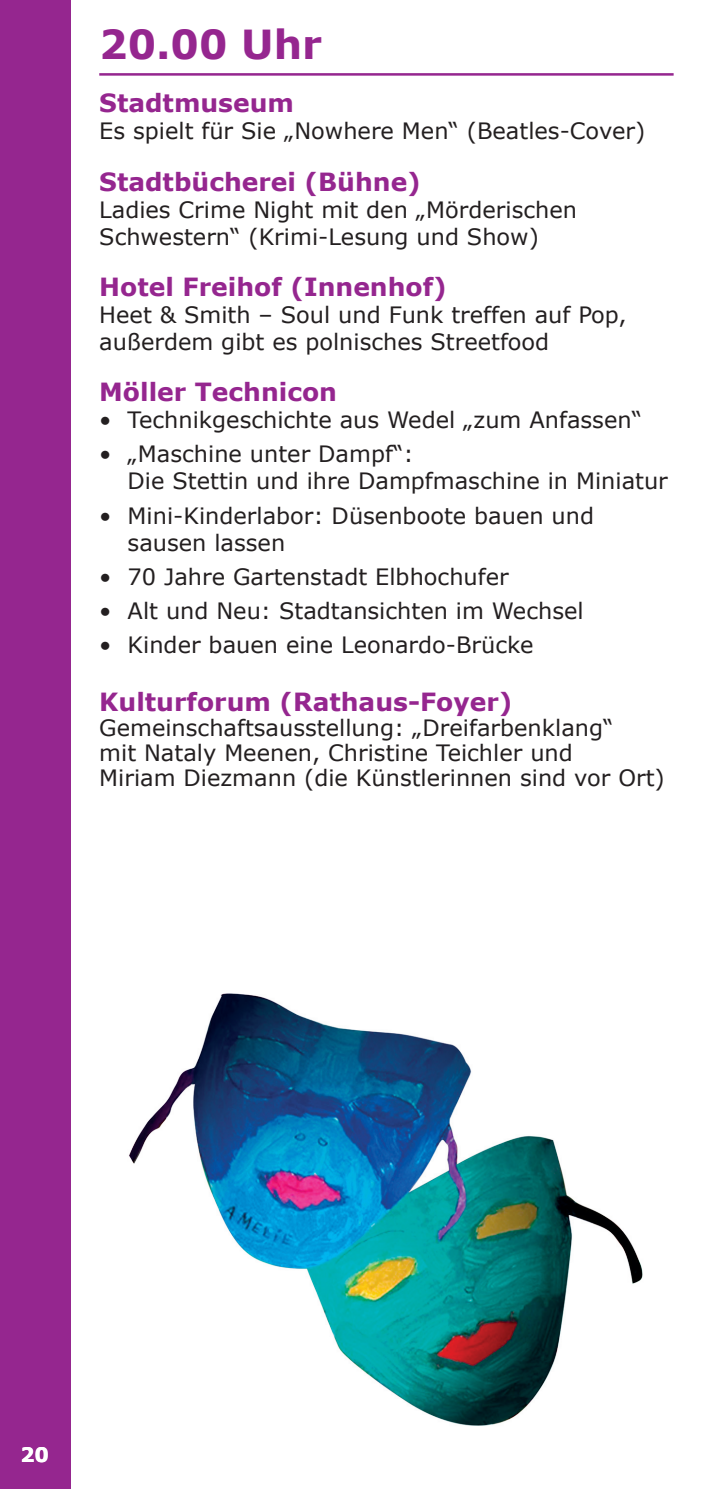
<style>
.page{position:relative;width:702px;height:1489px;background:#fff}
.page>*{position:absolute;margin:0;border:0;box-sizing:border-box;transform-origin:0 0}
.t1{font:700 40px "Verdana";color:#95268f}
.t2{font:700 25px "Verdana";color:#95268f}
.t3{font:22.5px/27px "Verdana";color:#231f20}
.t4{font:700 20px "Verdana";color:#fff}
</style>
<div class="page">
<div style="left:0;top:0;width:71px;height:1488px;background:#95268f"></div>
<hr style="left:99px;top:73px;width:574px;height:3px;background:#95268f">
<img style="left:129px;top:993px;width:514px;height:433px">
<h1 class="t1" style="left:99px;top:18px;width:224px">20.00 Uhr</h1>
<p class="t2" style="left:99px;top:87px;width:196px">Stadtmuseum</p>
<p class="t3" style="left:99px;top:118px;width:547px">Es spielt für Sie „Nowhere Men“ (Beatles-Cover)</p>
<p class="t2" style="left:99px;top:165px;width:323px">Stadtbücherei (Bühne)</p>
<p class="t3" style="left:99px;top:196px;width:479px">Ladies Crime Night mit den „Mörderischen<br>Schwestern“ (Krimi-Lesung und Show)</p>
<p class="t2" style="left:99px;top:270px;width:349px">Hotel Freihof (Innenhof)</p>
<p class="t3" style="left:99px;top:301px;width:529px">Heet &amp; Smith – Soul und Funk treffen auf Pop, außerdem gibt es polnisches Streetfood</p>
<p class="t2" style="left:99px;top:376px;width:239px">Möller Technicon</p>
<p class="t3" style="left:99px;top:407px;width:544px">• Technikgeschichte aus Wedel „zum Anfassen“</p>
<p class="t3" style="left:128px;top:441px;width:541px;text-indent:-28px">• „Maschine unter Dampf“:<br>Die Stettin und ihre Dampfmaschine in Miniatur</p>
<p class="t3" style="left:128px;top:502px;width:468px;text-indent:-28px">• Mini-Kinderlabor: Düsenboote bauen und sausen lassen</p>
<p class="t3" style="left:99px;top:563px;width:411px">• 70 Jahre Gartenstadt Elbhochufer</p>
<p class="t3" style="left:99px;top:597px;width:486px">• Alt und Neu: Stadtansichten im Wechsel</p>
<p class="t3" style="left:99px;top:631px;width:436px">• Kinder bauen eine Leonardo-Brücke</p>
<p class="t2" style="left:99px;top:685px;width:414px">Kulturforum (Rathaus-Foyer)</p>
<p class="t3" style="left:99px;top:715px;width:567px;line-height:25px">Gemeinschaftsausstellung: „Dreifarbenklang“<br>mit Nataly Meenen, Christine Teichler und<br>Miriam Diezmann (die Künstlerinnen sind vor Ort)</p>
<p class="t4" style="left:21px;top:1441px;width:30px">20</p>
</div>
